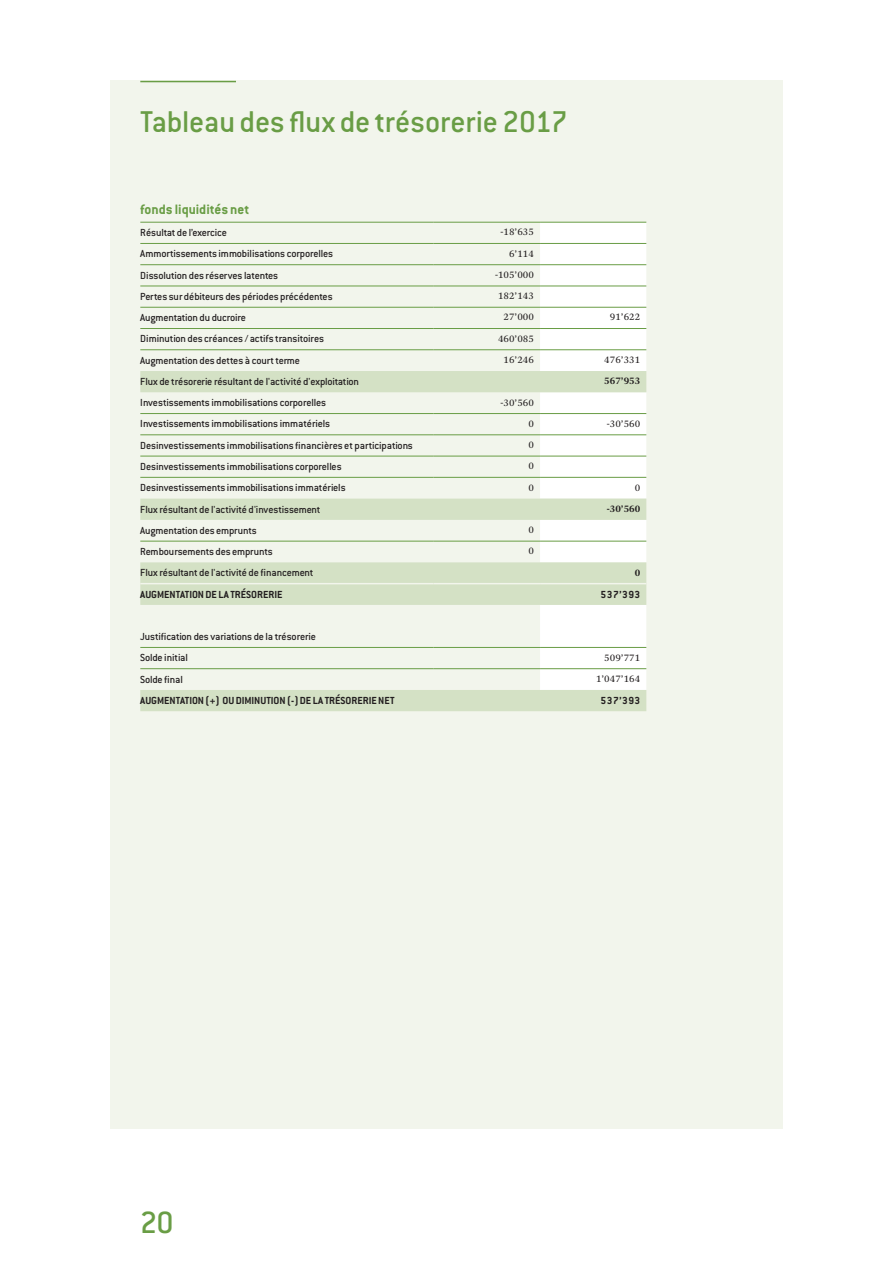
<style>
.page{position:relative;width:893px;height:1263px;background:#fff}
.page>*{position:absolute;margin:0;border:0;box-sizing:border-box;transform-origin:0 0}
.t1{font:500 33.75px "Conduit ITC";color:#699d45}
.t2{font:500 33px "Conduit ITC";letter-spacing:-.01em;color:#699d45}
.t3{font:700 15px "Conduit ITC";color:#699d45}
.t4{font:500 11.25px/21.3px "Conduit ITC";letter-spacing:-.015em;color:#231f20}
.t5{font:700 11.25px "Conduit ITC";color:#231f20}
.t6{font:10.5px "Arnhem Pro Blond";color:#231f20}
.t7{font:700 10.5px "Arnhem Pro";color:#231f20}
</style>
<div class="page">
<div style="left:111px;top:81px;width:672px;height:1048px;background:#f2f5ec"></div>
<hr style="left:140px;top:81px;width:96px;height:1px;background:#699d45">
<div style="left:540px;top:223px;width:106px;height:148px;background:#fff"></div>
<svg style="left:140px;top:371px;width:506px;height:340px"></svg>
<hr style="left:140px;top:222px;width:294px;height:1px;background:#699d45">
<hr style="left:434px;top:222px;width:106px;height:1px;background:#699d45">
<hr style="left:540px;top:222px;width:106px;height:1px;background:#699d45">
<hr style="left:140px;top:243px;width:294px;height:1px;background:#699d45">
<hr style="left:434px;top:243px;width:106px;height:1px;background:#699d45">
<hr style="left:540px;top:243px;width:106px;height:1px;background:#699d45">
<hr style="left:140px;top:264px;width:294px;height:1px;background:#699d45">
<hr style="left:434px;top:264px;width:106px;height:1px;background:#699d45">
<hr style="left:540px;top:264px;width:106px;height:1px;background:#699d45">
<hr style="left:140px;top:286px;width:294px;height:1px;background:#699d45">
<hr style="left:434px;top:286px;width:106px;height:1px;background:#699d45">
<hr style="left:540px;top:286px;width:106px;height:1px;background:#699d45">
<hr style="left:140px;top:307px;width:294px;height:1px;background:#699d45">
<hr style="left:434px;top:307px;width:106px;height:1px;background:#699d45">
<hr style="left:540px;top:307px;width:106px;height:1px;background:#699d45">
<hr style="left:140px;top:328px;width:294px;height:1px;background:#699d45">
<hr style="left:434px;top:328px;width:106px;height:1px;background:#699d45">
<hr style="left:540px;top:328px;width:106px;height:1px;background:#699d45">
<hr style="left:140px;top:349px;width:294px;height:1px;background:#699d45">
<hr style="left:434px;top:349px;width:106px;height:1px;background:#699d45">
<hr style="left:540px;top:349px;width:106px;height:1px;background:#699d45">
<hr style="left:140px;top:413px;width:294px;height:1px;background:#699d45">
<hr style="left:434px;top:413px;width:106px;height:1px;background:#699d45">
<hr style="left:540px;top:413px;width:106px;height:1px;background:#699d45">
<hr style="left:140px;top:435px;width:294px;height:1px;background:#699d45">
<hr style="left:434px;top:435px;width:106px;height:1px;background:#699d45">
<hr style="left:540px;top:435px;width:106px;height:1px;background:#699d45">
<hr style="left:140px;top:456px;width:294px;height:1px;background:#699d45">
<hr style="left:434px;top:456px;width:106px;height:1px;background:#699d45">
<hr style="left:540px;top:456px;width:106px;height:1px;background:#699d45">
<hr style="left:140px;top:477px;width:294px;height:1px;background:#699d45">
<hr style="left:434px;top:477px;width:106px;height:1px;background:#699d45">
<hr style="left:540px;top:477px;width:106px;height:1px;background:#699d45">
<hr style="left:140px;top:541px;width:294px;height:1px;background:#699d45">
<hr style="left:434px;top:541px;width:106px;height:1px;background:#699d45">
<hr style="left:540px;top:541px;width:106px;height:1px;background:#699d45">
<hr style="left:140px;top:647px;width:294px;height:1px;background:#699d45">
<hr style="left:434px;top:647px;width:106px;height:1px;background:#699d45">
<hr style="left:540px;top:647px;width:106px;height:1px;background:#699d45">
<hr style="left:140px;top:668px;width:294px;height:1px;background:#699d45">
<hr style="left:434px;top:668px;width:106px;height:1px;background:#699d45">
<hr style="left:540px;top:668px;width:106px;height:1px;background:#699d45">
<hr style="left:140px;top:583px;width:294px;height:1px;background:#f2f5ec">
<hr style="left:434px;top:583px;width:106px;height:1px;background:#f2f5ec">
<hr style="left:540px;top:583px;width:106px;height:1px;background:#f2f5ec">
<h2 class="t2" style="left:140px;top:103px;width:429px">Tableau des flux de trésorerie 2017</h2>
<h3 class="t3" style="left:140px;top:200px;width:110px">fonds liquidités net</h3>
<p class="t4" style="left:140px;top:222px;width:88px">Résultat de l’exercice</p>
<p class="t6" style="left:501px;top:225px;width:35px">-18’635</p>
<p class="t4" style="left:140px;top:243px;width:194px">Ammortissements immobilisations corporelles</p>
<p class="t6" style="left:509px;top:247px;width:26px">6’114</p>
<p class="t4" style="left:140px;top:264px;width:139px">Dissolution des réserves latentes</p>
<p class="t6" style="left:495px;top:268px;width:41px">-105’000</p>
<p class="t4" style="left:140px;top:286px;width:194px">Pertes sur débiteurs des périodes précédentes</p>
<p class="t6" style="left:498px;top:289px;width:38px">182’143</p>
<p class="t4" style="left:140px;top:307px;width:107px">Augmentation du ducroire</p>
<p class="t6" style="left:504px;top:310px;width:32px">27’000</p>
<p class="t6" style="left:610px;top:310px;width:32px">91’622</p>
<p class="t4" style="left:140px;top:328px;width:185px">Diminution des créances / actifs transitoires</p>
<p class="t6" style="left:498px;top:332px;width:38px">460’085</p>
<p class="t4" style="left:140px;top:349px;width:161px">Augmentation des dettes à court terme</p>
<p class="t6" style="left:504px;top:353px;width:32px">16’246</p>
<p class="t6" style="left:604px;top:353px;width:38px">476’331</p>
<p class="t4" style="left:140px;top:371px;width:220px">Flux de trésorerie résultant de l'activité d'exploitation</p>
<p class="t7" style="left:604px;top:374px;width:38px">567’953</p>
<p class="t4" style="left:140px;top:392px;width:187px">Investissements immobilisations corporelles</p>
<p class="t6" style="left:501px;top:395px;width:35px">-30’560</p>
<p class="t4" style="left:140px;top:413px;width:191px">Investissements immobilisations immatériels</p>
<p class="t6" style="left:528px;top:417px;width:7px">0</p>
<p class="t6" style="left:607px;top:417px;width:35px">-30’560</p>
<p class="t4" style="left:140px;top:434px;width:274px">Desinvestissements immobilisations financières et participations</p>
<p class="t6" style="left:528px;top:438px;width:7px">0</p>
<p class="t4" style="left:140px;top:456px;width:203px">Desinvestissements immobilisations corporelles</p>
<p class="t6" style="left:528px;top:459px;width:7px">0</p>
<p class="t4" style="left:140px;top:477px;width:207px">Desinvestissements immobilisations immatériels</p>
<p class="t6" style="left:528px;top:480px;width:7px">0</p>
<p class="t6" style="left:635px;top:480px;width:7px">0</p>
<p class="t4" style="left:140px;top:498px;width:182px">Flux résultant de l'activité d'investissement</p>
<p class="t7" style="left:607px;top:502px;width:35px">-30’560</p>
<p class="t4" style="left:140px;top:519px;width:118px">Augmentation des emprunts</p>
<p class="t6" style="left:528px;top:523px;width:7px">0</p>
<p class="t4" style="left:140px;top:541px;width:134px">Remboursements des emprunts</p>
<p class="t6" style="left:528px;top:544px;width:7px">0</p>
<p class="t4" style="left:140px;top:562px;width:175px">Flux résultant de l'activité de financement</p>
<p class="t7" style="left:635px;top:565px;width:7px">0</p>
<p class="t5" style="left:140px;top:587px;width:144px">AUGMENTATION DE LA TRÉSORERIE</p>
<p class="t5" style="left:601px;top:587px;width:41px">537’393</p>
<p class="t4" style="left:140px;top:626px;width:177px">Justification des variations de la trésorerie<br>Solde initial</p>
<p class="t6" style="left:604px;top:650px;width:38px">509’771</p>
<p class="t4" style="left:140px;top:668px;width:44px">Solde final</p>
<p class="t6" style="left:596px;top:672px;width:46px">1’047’164</p>
<p class="t5" style="left:140px;top:694px;width:256px">AUGMENTATION (+) OU DIMINUTION (-) DE LA TRÉSORERIE NET</p>
<p class="t5" style="left:601px;top:694px;width:41px">537’393</p>
<h1 class="t1" style="left:140px;top:1204px;width:35px">20</h1>
</div>
